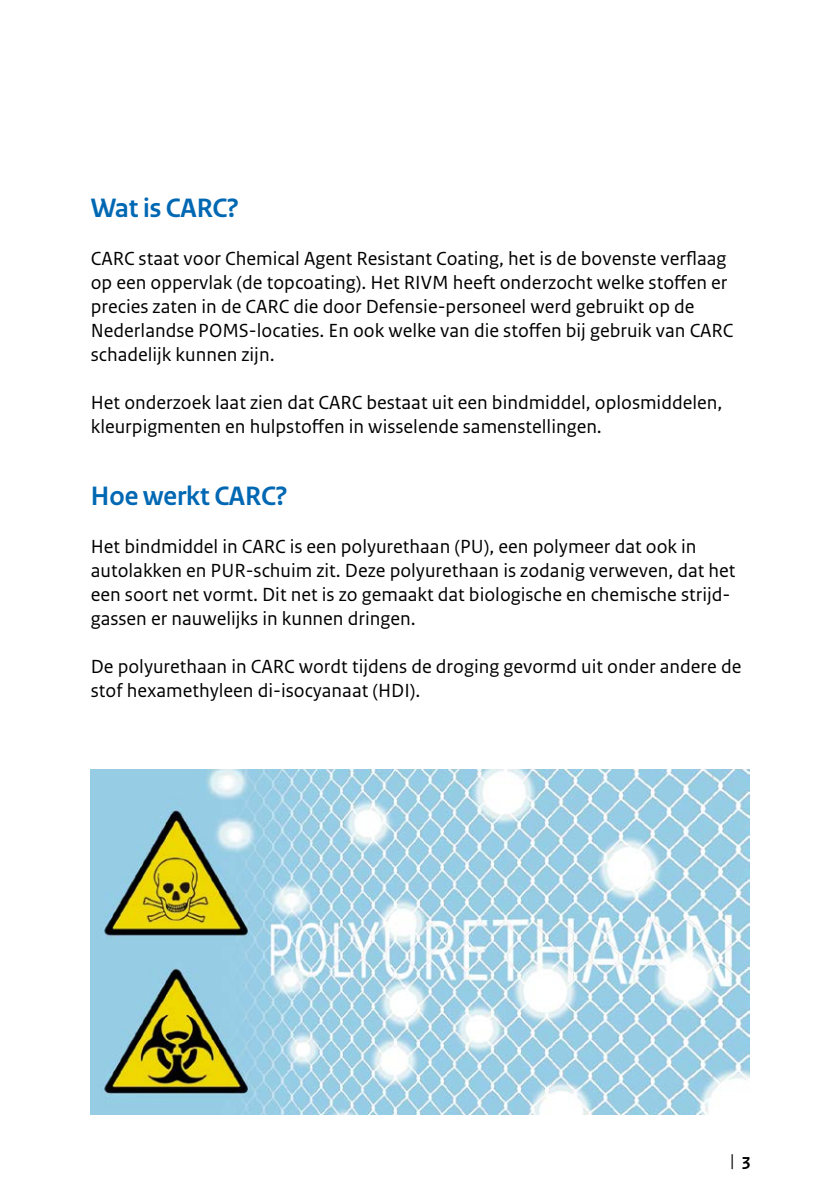
<style>
.page{position:relative;width:840px;height:1191px;background:#fff}
.page>*{position:absolute;margin:0;border:0;box-sizing:border-box;transform-origin:0 0}
._05_RIVM_Paragraafko{font:700 28px "Rijksoverheid Sans Heading";color:#0068b3}
._10_RIVM_Broodtekst{font:20px/24px "Rijksoverheid Sans Text";color:#000}
.t1{font:18px "Rijksoverheid Sans Text";color:#000}
.s1{font-weight:700}
</style>
<div class="page">
<img style="left:91px;top:769px;width:657px;height:345px">
<p class="_05_RIVM_Paragraafko" style="left:91px;top:192px;width:149px">Wat is CARC?</p>
<p class="_10_RIVM_Broodtekst" style="left:91px;top:247px;width:643px">CARC staat voor Chemical Agent Resistant Coating, het is de bovenste verflaag op een oppervlak (de topcoating). Het RIVM heeft onderzocht welke stoffen er precies zaten in de CARC die door Defensie-personeel werd gebruikt op de Nederlandse POMS-locaties. En ook welke van die stoffen bij gebruik van CARC schadelijk kunnen zijn.</p>
<p class="_10_RIVM_Broodtekst" style="left:91px;top:391px;width:632px">Het onderzoek laat zien dat CARC bestaat uit een bindmiddel, oplosmiddelen, kleurpigmenten en hulpstoffen in wisselende samenstellingen.</p>
<p class="_05_RIVM_Paragraafko" style="left:91px;top:480px;width:198px">Hoe werkt CARC?</p>
<p class="_10_RIVM_Broodtekst" style="left:91px;top:535px;width:646px">Het bindmiddel in CARC is een polyurethaan (PU), een polymeer dat ook in autolakken en PUR-schuim zit. Deze polyurethaan is zodanig verweven, dat het een soort net vormt. Dit net is zo gemaakt dat biologische en chemische strijd&shy;gassen er nauwelijks in kunnen dringen.</p>
<p class="_10_RIVM_Broodtekst" style="left:91px;top:655px;width:651px">De polyurethaan in CARC wordt tijdens de droging gevormd uit onder andere de stof hexamethyleen di-isocyanaat (HDI).</p>
<p class="t1" style="left:729px;top:1149px;width:22px">| <span class="s1">3</span></p>
</div>
